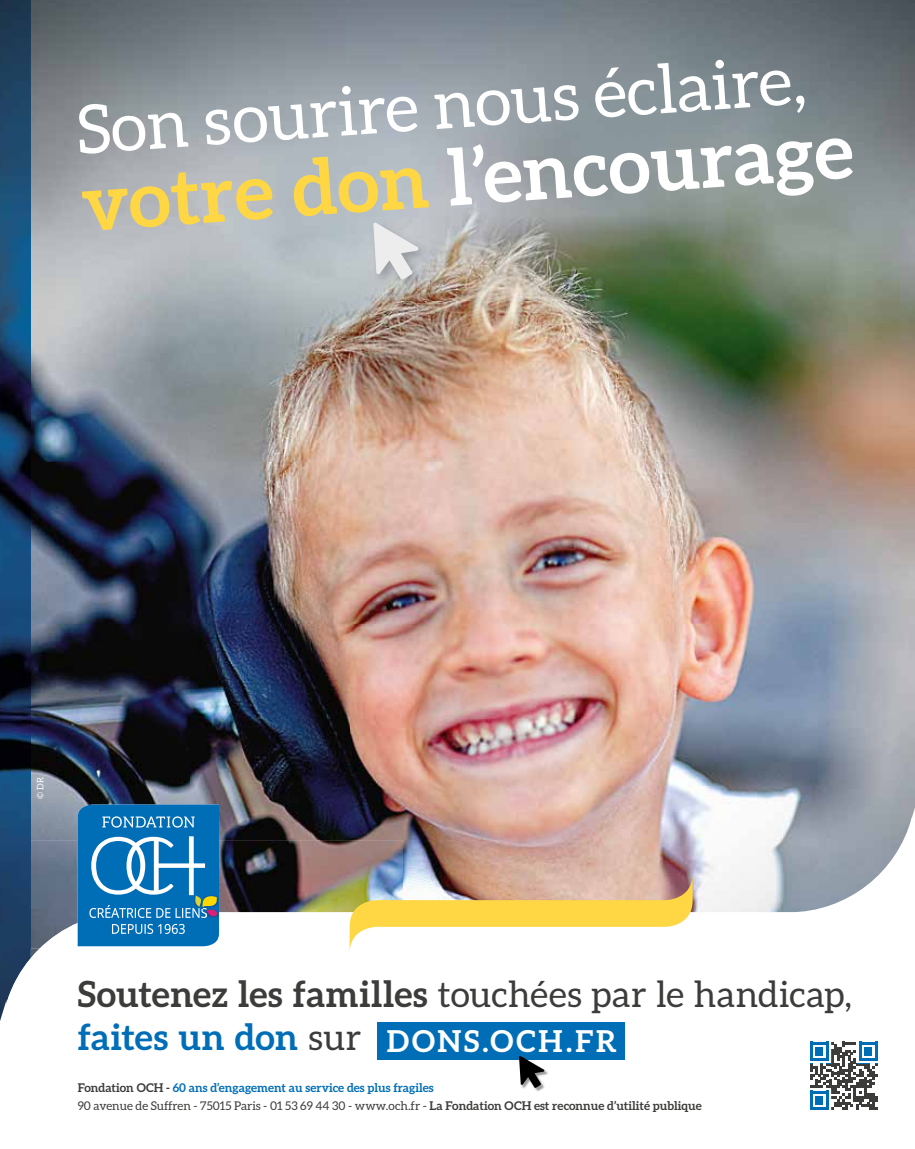
<style>
.page{position:relative;width:915px;height:1149px;background:#fff}
.page>*{position:absolute;margin:0;border:0;box-sizing:border-box;transform-origin:0 0}
.t1{font:700 77.4px "Aleo";color:#fff}
.t2{font:67.5px "Aleo";color:#fff}
.t3{font:36px/43.2px "Aleo";letter-spacing:.01em;color:#3c3c3b}
.t4{font:700 12px/17.2px "Aleo";color:#3c3c3b}
.t5{font:9px "Aleo";color:#fff}
.s1{color:#ffd744}
.s2{font-weight:700}
.s3{font-weight:700;color:#006eb7}
.s4{font-weight:700;font-size:30.15px;color:#fff}
.s5{color:#006eb7}
.s6{font-weight:400}
</style>
<div class="page">
<hr style="left:914px;top:0;width:1px;height:1148px;background:#f9af1a">
<img style="left:31px;top:0;width:799px;height:786px">
<img style="left:830px;top:0;width:84px;height:665px">
<img style="left:31px;top:786px;width:318px;height:54px">
<img style="left:31px;top:840px;width:47px;height:72px">
<img style="left:219px;top:840px;width:130px;height:72px">
<img style="left:0;top:0;width:31px;height:999px">
<svg style="left:1px;top:912px;width:877px;height:198px"></svg>
<svg style="left:274px;top:1039px;width:9px;height:4px"></svg>
<img style="left:349px;top:665px;width:565px;height:288px">
<img style="left:369px;top:219px;width:60px;height:72px">
<svg style="left:373px;top:222px;width:46px;height:58px;background:#d2d4d6"></svg>
<div style="left:377px;top:1021px;width:247px;height:38px;background:#006eb7"></div>
<img style="left:519px;top:1059px;width:29px;height:32px">
<svg style="left:519px;top:1056px;width:25px;height:31px"></svg>
<svg style="left:809px;top:1041px;width:68px;height:68px"></svg>
<svg style="left:78px;top:804px;width:141px;height:141px;background:#2883bf"></svg>
<svg style="left:0;top:999px;width:6px;height:111px"></svg>
<h2 class="t2" style="left:74px;top:91px;width:732px;rotate:-4deg">Son sourire nous éclaire,</h2>
<h1 class="t1" style="left:78px;top:156px;width:774px;rotate:-4deg"><span class="s1">votre don</span> l’encourage</h1>
<p class="t5" style="left:35px;top:798px;width:23px;rotate:-90deg">© DR</p>
<h3 class="t3" style="left:78px;top:973px;width:775px"><span class="s2">Soutenez les familles</span> touchées par le handicap, <span class="s3">faites un don</span> sur <span class="s4">DONS.OCH.FR</span></h3>
<p class="t4" style="left:78px;top:1079px;width:625px">Fondation OCH - <span class="s5">60 ans d’engagement au service des plus fragiles<br></span><span class="s6">90 avenue de Suffren - 75015 Paris - 01 53 69 44 30 - www.och.fr -</span> La Fondation OCH est reconnue d’utilité publique</p>
</div>
